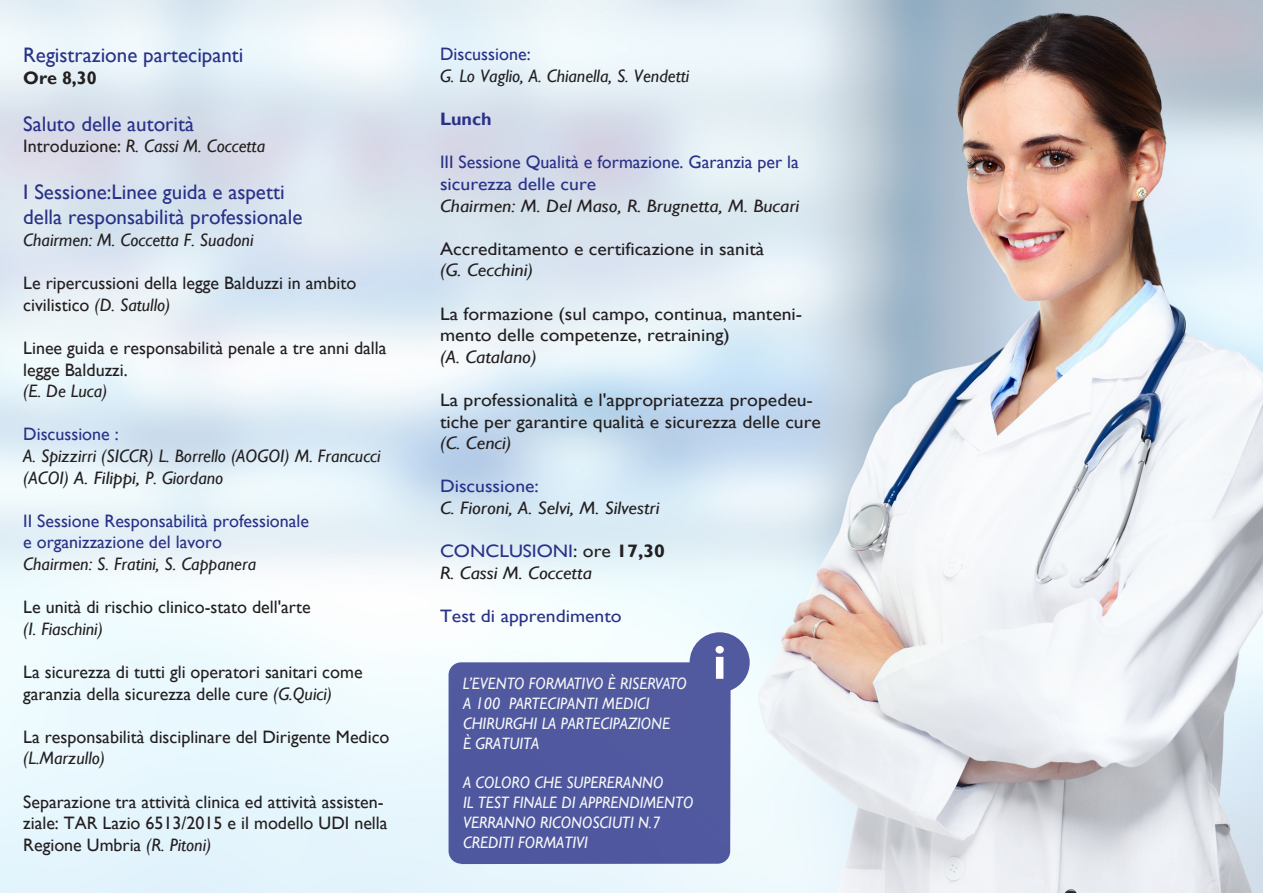
<style>
.page{position:relative;width:1263px;height:893px;background:#fff}
.page>*{position:absolute;margin:0;border:0;box-sizing:border-box;transform-origin:0 0}
.t1{font:21px/25.2px "Gill Sans";color:#293188}
.t2{font:18px/21.6px "Gill Sans";color:#231f20}
.t3{font:italic 18px/21.6px "Gill Sans";color:#231f20}
.t4{font:18px/21.6px "Gill Sans";color:#231f20;scale:1.09 1}
.t5{font:18px/21.6px "Gill Sans";color:#293188}
.t6{font:italic 18px/21.6px "Gill Sans";color:#231f20;scale:1.09 1}
.t7{font:18px "Gill Sans";color:#293188;scale:1.09 1}
.t8{font:700 18px "Gill Sans";color:#231f20}
.t9{font:700 18px "Gill Sans";color:#293188}
.t10{font:italic 16.5px/19.8px "Gill Sans";color:#f6f8f8;scale:.95 1}
.s1{font-style:normal}
.s2{font-style:italic}
.s3{font-style:normal;color:#293188}
.s4{font-weight:700;font-style:normal}
</style>
<div class="page">
<img style="left:0;top:0;width:1263px;height:893px">
<svg style="left:449px;top:632px;width:301px;height:232px;fill:#51599f"></svg>
<svg style="left:715px;top:646px;width:9px;height:33px"></svg>
<p class="t1" style="left:23px;top:43px;width:222px">Registrazione partecipanti</p>
<p class="t8" style="left:23px;top:67px;width:75px">Ore 8,30</p>
<p class="t1" style="left:23px;top:111px;width:172px">Saluto delle autorità</p>
<p class="t3" style="left:23px;top:136px;width:243px"><span class="s1">Introduzione:</span> R. Cassi M. Coccetta</p>
<p class="t1" style="left:23px;top:180px;width:281px">I Sessione:Linee guida e aspetti della responsabilità professionale</p>
<p class="t3" style="left:23px;top:229px;width:232px">Chairmen: M. Coccetta F. Suadoni</p>
<p class="t2" style="left:23px;top:273px;width:335px">Le ripercussioni della legge Balduzzi in ambito civilistico <span class="s2">(D. Satullo)</span></p>
<p class="t2" style="left:23px;top:337px;width:365px">Linee guida e responsabilità penale a tre anni dalla legge Balduzzi.</p>
<p class="t3" style="left:23px;top:381px;width:86px">(E. De Luca)</p>
<p class="t5" style="left:23px;top:424px;width:97px">Discussione :</p>
<p class="t3" style="left:23px;top:445px;width:359px">A. Spizzirri (SICCR) L. Borrello (AOGOI) M. Francucci (ACOI) A. Filippi, P. Giordano</p>
<p class="t5" style="left:23px;top:510px;width:287px">II Sessione Responsabilità professionale e organizzazione del lavoro</p>
<p class="t3" style="left:23px;top:553px;width:234px">Chairmen: S. Fratini, S. Cappanera</p>
<p class="t2" style="left:23px;top:597px;width:289px">Le unità di rischio clinico-stato dell'arte</p>
<p class="t3" style="left:23px;top:618px;width:81px">(I. Fiaschini)</p>
<p class="t2" style="left:23px;top:661px;width:341px">La sicurezza di tutti gli operatori sanitari come garanzia della sicurezza delle cure <span class="s2">(G.Quici)</span></p>
<p class="t2" style="left:23px;top:726px;width:368px">La responsabilità disciplinare del Dirigente Medico</p>
<p class="t3" style="left:23px;top:748px;width:83px">(L.Marzullo)</p>
<p class="t2" style="left:23px;top:791px;width:366px">Separazione tra attività clinica ed attività assisten&shy;ziale: TAR Lazio 6513/2015 e il modello UDI nella<br>Regione Umbria <span class="s2">(R. Pitoni)</span></p>
<p class="t5" style="left:440px;top:44px;width:92px">Discussione:</p>
<p class="t3" style="left:440px;top:65px;width:251px">G. Lo Vaglio, A. Chianella, S. Vendetti</p>
<p class="t9" style="left:440px;top:108px;width:53px">Lunch</p>
<p class="t5" style="left:440px;top:152px;width:360px">III Sessione Qualità e formazione. Garanzia per la sicurezza delle cure</p>
<p class="t6" style="left:440px;top:195px;width:331px">Chairmen: M. Del Maso, R. Brugnetta, M. Bucari</p>
<p class="t4" style="left:440px;top:238px;width:299px">Accreditamento e certificazione in sanità</p>
<p class="t6" style="left:440px;top:260px;width:87px">(G. Cecchini)</p>
<p class="t4" style="left:440px;top:303px;width:334px">La formazione (sul campo, continua, manteni&shy;mento delle competenze, retraining)</p>
<p class="t6" style="left:440px;top:346px;width:90px">(A. Catalano)</p>
<p class="t4" style="left:440px;top:389px;width:351px">La professionalità e l'appropriatezza propedeu&shy;tiche per garantire qualità e sicurezza delle cure</p>
<p class="t6" style="left:440px;top:433px;width:67px">(C. Cenci)</p>
<p class="t7" style="left:440px;top:476px;width:92px">Discussione:</p>
<p class="t6" style="left:440px;top:497px;width:203px">C. Fioroni, A. Selvi, M. Silvestri</p>
<p class="t6" style="left:440px;top:541px;width:208px"><span class="s3">CONCLUSIONI</span><span class="s1">: ore</span> <span class="s4">17,30<br></span>R. Cassi M. Coccetta</p>
<p class="t7" style="left:440px;top:605px;width:168px">Test di apprendimento</p>
<p class="t10" style="left:463px;top:674px;width:237px">L’EVENTO FORMATIVO È RISERVATO<br>A 100 PARTECIPANTI MEDICI<br>CHIRURGHI LA PARTECIPAZIONE<br>È GRATUITA</p>
<p class="t10" style="left:463px;top:773px;width:244px">A COLORO CHE SUPERERANNO<br>IL TEST FINALE DI APPRENDIMENTO<br>VERRANNO RICONOSCIUTI N.7<br>CREDITI FORMATIVI</p>
</div>
